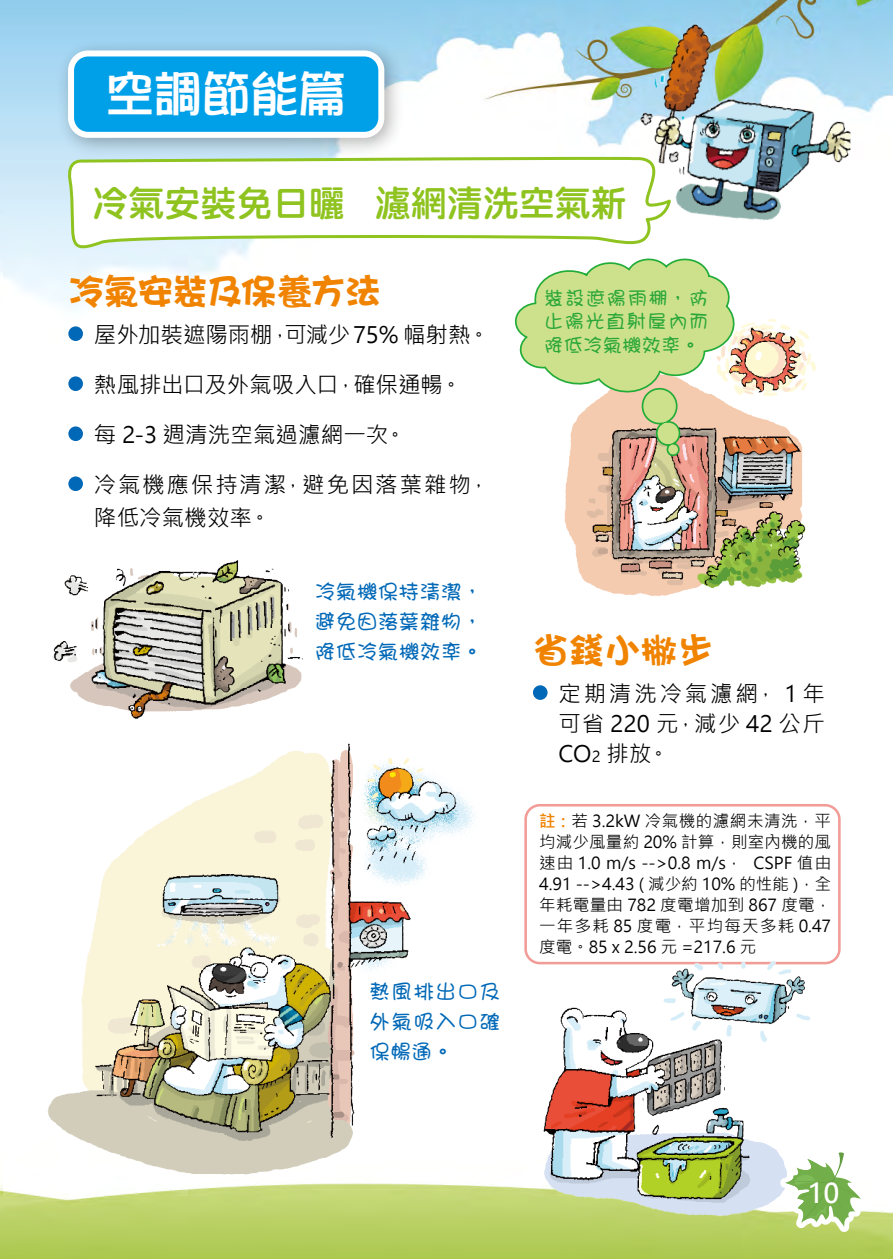
<style>
.page{position:relative;width:893px;height:1259px;background:#fff}
.page>*{position:absolute;margin:0;border:0;box-sizing:border-box;transform-origin:0 0}
.t1{font:48px "DFPOP1 Std W7";color:#fff}
.t2{font:36px "DF Yuan Std W8";color:#8fc31f}
.t3{font:36px "DF Hai Bao Std W9";letter-spacing:-.035em;color:#f08300}
.t4{font:27px "Microsoft Jheng Hei UI Bold";color:#fff}
.t5{font:22.5px/30px "Microsoft Jheng Hei UI Regular";letter-spacing:.005em;color:#000;text-align:justify}
.t6{font:22.5px/33px "Microsoft Jheng Hei UI Regular";letter-spacing:.075em;color:#000}
.t7{font:21px/30px "DF Girl Std W5";color:#0068b7;text-align:justify}
.t8{font:19.5px/23.4px "DF Girl Std W5";letter-spacing:.06em;color:#2aa738;text-align:justify}
.t9{font:16.5px/21px "Microsoft Jheng Hei UI Regular";color:#000;text-align:justify}
.s1{font-size:15px}
.s2{font-family:"Microsoft Jheng Hei UI Bold";color:#f08300}
</style>
<div class="page">
<img style="left:0;top:0;width:893px;height:1259px">
<img style="left:613px;top:2px;width:237px;height:249px">
<img style="left:23px;top:724px;width:461px;height:475px">
<img style="left:546px;top:298px;width:290px;height:328px">
<img style="left:29px;top:504px;width:312px;height:261px">
<svg style="left:513px;top:257px;width:225px;height:201px"></svg>
<div style="left:526px;top:805px;width:313px;height:158px;background:#fff;border-radius:14px"></div>
<div style="left:524px;top:804px;width:317px;height:160px;border:3px solid #f19c97;border-radius:14px"></div>
<img style="left:525px;top:952px;width:297px;height:275px">
<svg style="left:63px;top:156px;width:609px;height:98px"></svg>
<div style="left:68px;top:326px;width:15px;height:15px;background:#0068b7;border-radius:50%"></div>
<div style="left:68px;top:376px;width:15px;height:15px;background:#0068b7;border-radius:50%"></div>
<div style="left:68px;top:426px;width:15px;height:15px;background:#0068b7;border-radius:50%"></div>
<div style="left:68px;top:476px;width:15px;height:15px;background:#0068b7;border-radius:50%"></div>
<div style="left:533px;top:685px;width:15px;height:15px;background:#0068b7;border-radius:50%"></div>
<svg style="left:780px;top:1147px;width:86px;height:85px"></svg>
<div style="left:55px;top:38px;width:350px;height:121px;background:#000;opacity:.3"></div>
<div style="left:71px;top:53px;width:310px;height:82px;background:#00a0e9;border-radius:17px"></div>
<div style="left:68px;top:50px;width:316px;height:88px;border:6px solid #fff;border-radius:17px"></div>
<h1 class="t1" style="left:106px;top:68px;width:241px">空調節能篇</h1>
<h2 class="t2" style="left:93px;top:183px;width:536px">冷氣安裝免日曬 濾網清洗空氣新</h2>
<h2 class="t3" style="left:68px;top:271px;width:314px">冷氣安裝及保養方法</h2>
<h3 class="t5" style="left:94px;top:319px;width:397px">屋外加裝遮陽雨棚，可減少 75% 幅射熱。</h3>
<h3 class="t5" style="left:94px;top:369px;width:370px">熱風排出口及外氣吸入口，確保通暢。</h3>
<h3 class="t5" style="left:94px;top:419px;width:314px">每 2-3 週清洗空氣過濾網一次。</h3>
<h3 class="t6" style="left:94px;top:468px;width:397px">冷氣機應保持清潔，避免因落葉雜物，降低冷氣機效率。</h3>
<p class="t7" style="left:315px;top:576px;width:169px">冷氣機保持清潔，避免因落葉雜物，降低冷氣機效率。</p>
<p class="t7" style="left:369px;top:976px;width:132px">熱風排出口及外氣吸入口確保暢通。</p>
<p class="t8" style="left:544px;top:286px;width:166px">裝設遮陽雨棚，防止陽光直射屋內而降低冷氣機效率。</p>
<h2 class="t3" style="left:533px;top:630px;width:181px">省錢小撇步</h2>
<h3 class="t5" style="left:558px;top:678px;width:268px">定期清洗冷氣濾網， 1年可省 220 元，減少 42 公斤CO<span class="s1">2</span> 排放。</h3>
<p class="t9" style="left:539px;top:810px;width:294px"><span class="s2">註 :</span> 若 3.2kW 冷氣機的濾網未清洗，平均減少風量約 20% 計算，則室內機的風速由 1.0 m/s --&gt;0.8 m/s， CSPF 值由4.91 --&gt;4.43 ( 減少約 10% 的性能 )，全年耗電量由 782 度電增加到 867 度電，一年多耗 85 度電，平均每天多耗 0.47度電。85 x 2.56 元 =217.6 元</p>
<h3 class="t4" style="left:807px;top:1176px;width:34px">10</h3>
</div>
